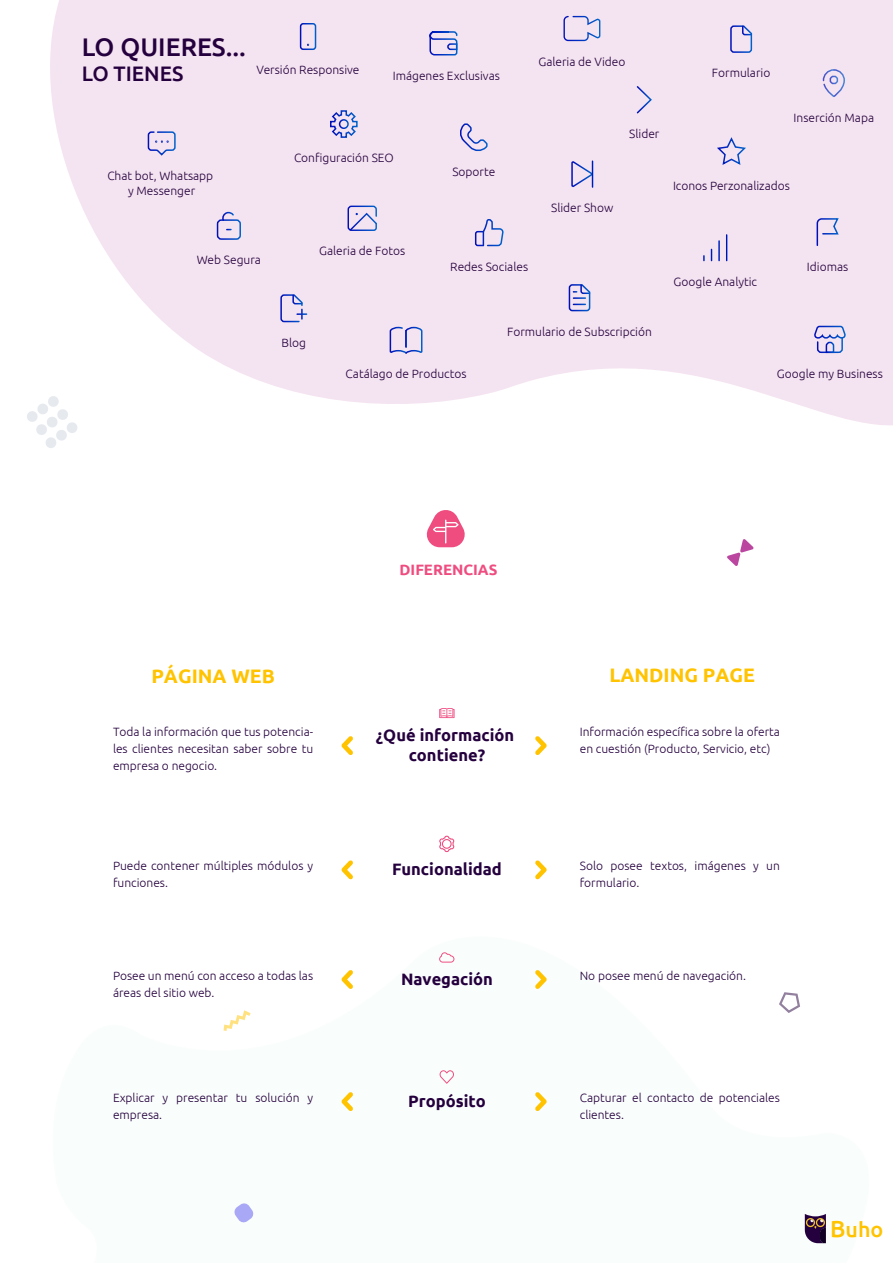
<style>
.page{position:relative;width:893px;height:1263px;background:#fff}
.page>*{position:absolute;margin:0;border:0;box-sizing:border-box;transform-origin:0 0}
.t1{font:500 25.5px "Ubuntu";color:#25003e}
.t2{font:500 21.45px "Ubuntu";color:#ffc300}
.t3{font:500 21px "Ubuntu";color:#25003e}
.t4{font:700 19.5px "Ubuntu";color:#ffc300}
.t5{font:700 16.5px/19.8px "Ubuntu";color:#25003e;text-align:center}
.t6{font:700 15px "Ubuntu";color:#ef4c80}
.t7{font:300 12px/17.1px "Ubuntu";color:#25003e}
.t8{font:300 12px/14.4px "Ubuntu";color:#25013e;text-align:center}
.s1{font-size:23.55px}
</style>
<div class="page">
<svg style="left:50px;top:0;width:843px;height:425px;background:#f5e6f2"></svg>
<svg style="left:727px;top:539px;width:27px;height:27px"></svg>
<svg style="left:234px;top:1203px;width:19px;height:19px"></svg>
<svg style="left:535px;top:736px;width:12px;height:19px"></svg>
<svg style="left:341px;top:736px;width:12px;height:19px"></svg>
<svg style="left:439px;top:708px;width:15px;height:10px"></svg>
<svg style="left:535px;top:1092px;width:12px;height:19px"></svg>
<svg style="left:341px;top:1092px;width:12px;height:19px"></svg>
<svg style="left:440px;top:1070px;width:14px;height:14px"></svg>
<svg style="left:535px;top:970px;width:12px;height:19px"></svg>
<svg style="left:341px;top:970px;width:12px;height:19px"></svg>
<svg style="left:439px;top:952px;width:15px;height:10px"></svg>
<svg style="left:535px;top:860px;width:12px;height:19px"></svg>
<svg style="left:341px;top:860px;width:12px;height:19px"></svg>
<svg style="left:439px;top:836px;width:15px;height:16px"></svg>
<svg style="left:426px;top:510px;width:39px;height:37px"></svg>
<svg style="left:224px;top:1010px;width:27px;height:21px"></svg>
<svg style="left:779px;top:992px;width:21px;height:21px"></svg>
<svg style="left:27px;top:396px;width:50px;height:52px"></svg>
<svg style="left:805px;top:1214px;width:21px;height:29px"></svg>
<svg style="left:823px;top:69px;width:22px;height:28px"></svg>
<svg style="left:726px;top:235px;width:1px;height:26px"></svg>
<hr style="left:718px;top:241px;width:2px;height:20px;background:#fff">
<svg style="left:711px;top:249px;width:1px;height:12px"></svg>
<svg style="left:280px;top:294px;width:27px;height:29px"></svg>
<svg style="left:429px;top:30px;width:29px;height:26px"></svg>
<svg style="left:816px;top:217px;width:24px;height:30px"></svg>
<div style="left:217px;top:219px;width:24px;height:21px;border:2px solid #fff;border-radius:4px"></div>
<svg style="left:222px;top:210px;width:13px;height:20px"></svg>
<svg style="left:147px;top:131px;width:29px;height:26px"></svg>
<svg style="left:474px;top:220px;width:31px;height:27px"></svg>
<svg style="left:563px;top:15px;width:38px;height:27px"></svg>
<svg style="left:729px;top:24px;width:24px;height:30px"></svg>
<svg style="left:347px;top:205px;width:31px;height:27px"></svg>
<svg style="left:715px;top:135px;width:33px;height:31px"></svg>
<svg style="left:329px;top:109px;width:29px;height:30px"></svg>
<svg style="left:457px;top:122px;width:31px;height:32px"></svg>
<svg style="left:635px;top:85px;width:18px;height:30px"></svg>
<svg style="left:571px;top:160px;width:23px;height:29px"></svg>
<svg style="left:812px;top:325px;width:34px;height:29px"></svg>
<svg style="left:568px;top:283px;width:23px;height:29px"></svg>
<svg style="left:389px;top:326px;width:34px;height:29px"></svg>
<div style="left:300px;top:23px;width:16px;height:27px;border:2px solid #fff;border-radius:3px"></div>
<svg style="left:306px;top:43px;width:4px;height:4px"></svg>
<h1 class="t1" style="left:82px;top:31px;width:166px">LO QUIERES...</h1>
<h3 class="t3" style="left:82px;top:60px;width:103px">LO TIENES</h3>
<p class="t8" style="left:257px;top:63px;width:104px">Versión Responsive</p>
<p class="t8" style="left:393px;top:68px;width:109px">Imágenes Exclusivas</p>
<p class="t8" style="left:538px;top:54px;width:89px">Galeria de Video</p>
<p class="t8" style="left:107px;top:168px;width:107px">Chat bot, Whatsapp y Messenger</p>
<p class="t8" style="left:197px;top:253px;width:66px">Web Segura</p>
<p class="t8" style="left:294px;top:151px;width:101px">Configuración SEO</p>
<p class="t8" style="left:319px;top:244px;width:88px">Galeria de Fotos</p>
<p class="t8" style="left:452px;top:164px;width:44px">Soporte</p>
<p class="t8" style="left:450px;top:259px;width:79px">Redes Sociales</p>
<p class="t8" style="left:629px;top:126px;width:32px">Slider</p>
<p class="t8" style="left:551px;top:200px;width:64px">Slider Show</p>
<p class="t8" style="left:712px;top:66px;width:60px">Formulario</p>
<p class="t8" style="left:794px;top:110px;width:82px">Inserción Mapa</p>
<p class="t8" style="left:673px;top:178px;width:118px">Iconos Perzonalizados</p>
<p class="t8" style="left:674px;top:274px;width:85px">Google Analytic</p>
<p class="t8" style="left:807px;top:259px;width:43px">Idiomas</p>
<p class="t8" style="left:282px;top:335px;width:26px">Blog</p>
<p class="t8" style="left:346px;top:366px;width:122px">Catálago de Productos</p>
<p class="t8" style="left:507px;top:324px;width:146px">Formulario de Subscripción</p>
<p class="t8" style="left:777px;top:366px;width:107px">Google my Business</p>
<p class="t6" style="left:400px;top:561px;width:99px">DIFERENCIAS</p>
<h3 class="t4" style="left:151px;top:664px;width:125px">PÁGINA WEB</h3>
<h3 class="t4" style="left:609px;top:663px;width:147px">LANDING PAGE</h3>
<p class="t7" style="left:113px;top:723px;width:202px;text-align:justify">Toda la información que tus potencia&shy;les clientes necesitan saber sobre tu empresa o negocio.</p>
<h3 class="t5" style="left:376px;top:725px;width:140px">¿Qué información contiene?</h3>
<p class="t7" style="left:580px;top:723px;width:202px">Información específica sobre la oferta en cuestión (Producto, Servicio, etc)</p>
<p class="t7" style="left:113px;top:857px;width:202px">Puede contener múltiples módulos y</p>
<h3 class="t5" style="left:392px;top:859px;width:111px">Funcionalidad</h3>
<p class="t7" style="left:113px;top:874px;width:57px">funciones.</p>
<p class="t7" style="left:580px;top:857px;width:202px">Solo posee textos, imágenes y un formulario.</p>
<p class="t7" style="left:113px;top:967px;width:202px">Posee un menú con acceso a todas las</p>
<h3 class="t5" style="left:401px;top:969px;width:93px">Navegación</h3>
<p class="t7" style="left:113px;top:984px;width:103px">áreas del sitio web.</p>
<p class="t7" style="left:580px;top:967px;width:168px">No posee menú de navegación.</p>
<p class="t7" style="left:113px;top:1089px;width:202px">Explicar y presentar tu solución y</p>
<h3 class="t5" style="left:408px;top:1091px;width:79px">Propósito</h3>
<p class="t7" style="left:113px;top:1106px;width:51px">empresa.</p>
<p class="t7" style="left:580px;top:1089px;width:202px">Capturar el contacto de potenciales clientes.</p>
<h2 class="t2" style="left:830px;top:1215px;width:55px"><span class="s1">B</span>uho</h2>
</div>
